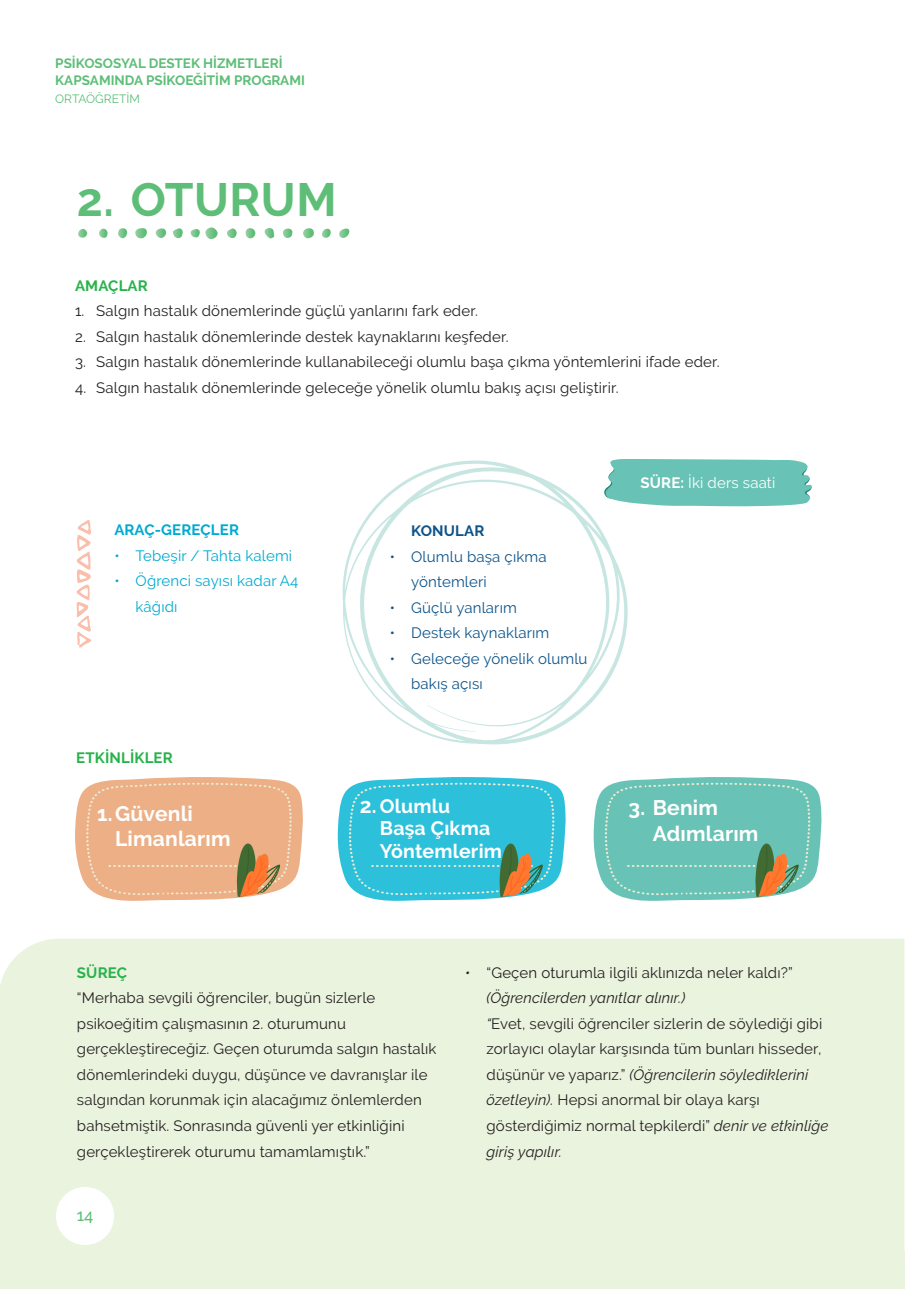
<style>
.page{position:relative;width:906px;height:1289px;background:#fff}
.page>*{position:absolute;margin:0;border:0;box-sizing:border-box;transform-origin:0 0}
.t1{font:700 46.5px "Raleway";letter-spacing:.01em;color:#5ebe78}
.t2{font:700 21px/25.5px "Raleway";letter-spacing:.01em;color:#fff}
.t3{font:700 19.5px/22.5px "Raleway";letter-spacing:.01em;color:#fff}
.t4{font:500 16.5px "Raleway";color:#5ebe78}
.t5{font:15px/25.5px "Raleway";letter-spacing:.01em;color:#231f20}
.t6{font:15px/25.5px "Raleway";letter-spacing:.01em;color:#0d548a}
.t7{font:15px/25.5px "Raleway";letter-spacing:.01em;color:#00aad0}
.t8{font:700 15px "Raleway";letter-spacing:.01em;color:#28b24b}
.t9{font:15px "Raleway";letter-spacing:.01em;color:#fff}
.t10{font:700 15px "Raleway";letter-spacing:.01em;color:#00aad0}
.t11{font:700 15px "Raleway";letter-spacing:.01em;color:#0d548a}
.t12{font:700 13.5px/16.5px "Raleway";color:#5ebe78}
.t13{font:12px "Raleway";color:#5ebe78}
.s1{font-weight:700}
.s2{font-size:21px}
.s3{font-style:italic}
</style>
<div class="page">
<div style="left:0;top:1251px;width:904px;height:37px;background:#eaf3de"></div>
<div style="left:0;top:939px;width:904px;height:312px;background:#eaf3de"></div>
<div style="left:56px;top:1186px;width:58px;height:58px;background:#fff;border-radius:50%"></div>
<svg style="left:75px;top:777px;width:228px;height:124px;background:#e9b38d"></svg>
<div style="left:614px;top:459px;width:198px;height:47px;background:#68c3b6"></div>
<svg style="left:593px;top:777px;width:229px;height:124px;background:#7ac5b6"></svg>
<svg style="left:337px;top:777px;width:229px;height:124px;background:#48c2d5"></svg>
<svg style="left:76px;top:520px;width:15px;height:127px"></svg>
<svg style="left:135px;top:228px;width:12px;height:11px"></svg>
<svg style="left:303px;top:228px;width:11px;height:10px"></svg>
<svg style="left:245px;top:228px;width:10px;height:10px"></svg>
<svg style="left:156px;top:228px;width:10px;height:10px"></svg>
<svg style="left:265px;top:228px;width:9px;height:11px"></svg>
<svg style="left:172px;top:228px;width:11px;height:10px"></svg>
<svg style="left:227px;top:228px;width:10px;height:11px"></svg>
<svg style="left:283px;top:228px;width:9px;height:10px"></svg>
<svg style="left:118px;top:228px;width:9px;height:10px"></svg>
<svg style="left:339px;top:228px;width:11px;height:10px"></svg>
<svg style="left:78px;top:229px;width:9px;height:9px"></svg>
<svg style="left:322px;top:229px;width:9px;height:9px"></svg>
<svg style="left:191px;top:227px;width:27px;height:12px"></svg>
<svg style="left:99px;top:229px;width:9px;height:9px"></svg>
<svg style="left:342px;top:460px;width:288px;height:285px"></svg>
<p class="t12" style="left:55px;top:55px;width:251px">PSİKOSOSYAL DESTEK HİZMETLERİ<br>KAPSAMINDA PSİKOEĞİTİM PROGRAMI</p>
<p class="t13" style="left:55px;top:91px;width:86px">ORTAÖĞRETİM</p>
<p class="t1" style="left:77px;top:173px;width:261px">2. OTURUM</p>
<p class="t8" style="left:75px;top:277px;width:74px">AMAÇLAR</p>
<p class="t5" style="left:75px;top:298px;width:404px">1. Salgın hastalık dönemlerinde güçlü yanlarını fark eder.</p>
<p class="t5" style="left:75px;top:323px;width:435px">2. Salgın hastalık dönemlerinde destek kaynaklarını keşfeder.</p>
<p class="t5" style="left:75px;top:349px;width:646px">3. Salgın hastalık dönemlerinde kullanabileceği olumlu başa çıkma yöntemlerini ifade eder.</p>
<p class="t5" style="left:75px;top:374px;width:545px">4. Salgın hastalık dönemlerinde geleceğe yönelik olumlu bakış açısı geliştirir.</p>
<p class="t10" style="left:114px;top:521px;width:126px">ARAÇ-GEREÇLER</p>
<p class="t7" style="left:114px;top:542px;width:179px">• Tebeşir / Tahta kalemi</p>
<p class="t7" style="left:136px;top:568px;width:164px;text-indent:-21px">• Öğrenci sayısı kadar A4 kâğıdı</p>
<p class="t8" style="left:76px;top:749px;width:98px">ETKİNLİKLER</p>
<p class="t2" style="left:115px;top:800px;width:117px;text-indent:-18px">1.Güvenli<br>Limanlarım</p>
<p class="t11" style="left:411px;top:522px;width:75px">KONULAR</p>
<p class="t6" style="left:411px;top:543px;width:137px;text-indent:-21px">• Olumlu başa çıkma yöntemleri</p>
<p class="t6" style="left:390px;top:594px;width:128px">• Güçlü yanlarım</p>
<p class="t6" style="left:390px;top:620px;width:161px">• Destek kaynaklarım</p>
<p class="t6" style="left:411px;top:645px;width:178px;text-indent:-21px">• Geleceğe yönelik olumlu bakış açısı</p>
<p class="t9" style="left:640px;top:473px;width:136px"><span class="s1">SÜRE:</span> İki ders saati</p>
<p class="t3" style="left:380px;top:794px;width:124px;text-indent:-20px"><span class="s2">2.</span> Olumlu<br>Başa Çıkma<br>Yöntemlerim</p>
<p class="t2" style="left:653px;top:795px;width:107px;text-indent:-24px">3. Benim<br>Adımlarım</p>
<p class="t8" style="left:77px;top:964px;width:52px">SÜREÇ</p>
<p class="t5" style="left:77px;top:985px;width:361px">“Merhaba sevgili öğrenciler, bugün sizlerle psikoeğitim çalışmasının 2. oturumunu gerçekleştireceğiz. Geçen oturumda salgın hastalık dönemlerindeki duygu, düşünce ve davranışlar ile salgından korunmak için alacağımız önlemlerden bahsetmiştik. Sonrasında güvenli yer etkinliğini gerçekleştirerek oturumu tamamlamıştık.”</p>
<p class="t4" style="left:77px;top:1205px;width:18px">14</p>
<p class="t5" style="left:486px;top:959px;width:308px;text-indent:-21px"><span class="s3">•</span> “Geçen oturumla ilgili aklınızda neler kaldı?” <span class="s3">(Öğrencilerden yanıtlar alınır.)</span></p>
<p class="t5" style="left:486px;top:1010px;width:343px"><span class="s3">“</span>Evet, sevgili öğrenciler sizlerin de söylediği gibi zorlayıcı olaylar karşısında tüm bunları hisseder, düşünür ve yaparız.” <span class="s3">(Öğrencilerin söylediklerini özetleyin).</span> Hepsi anormal bir olaya karşı gösterdiğimiz normal tepkilerdi” <span class="s3">denir ve etkinliğe giriş yapılır.</span></p>
</div>
